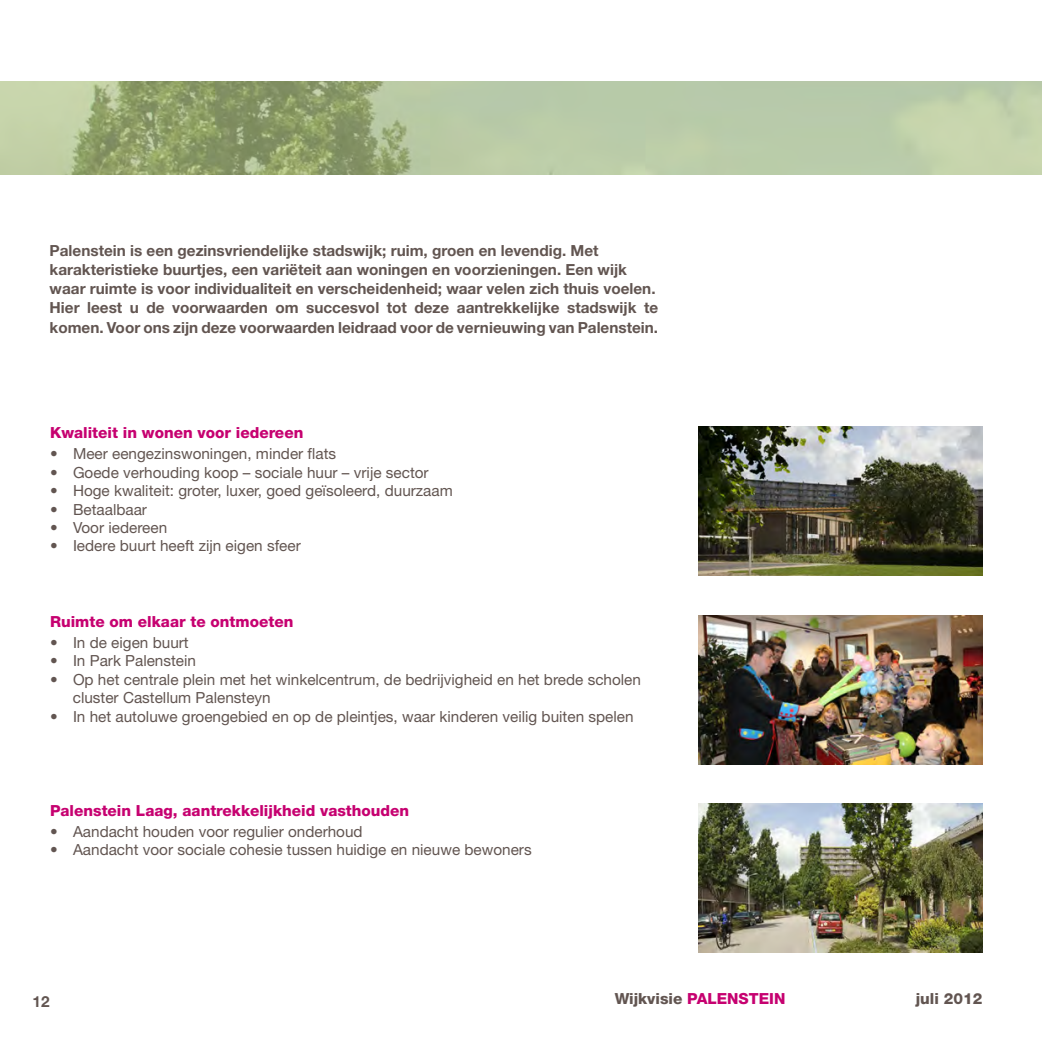
<style>
.page{position:relative;width:1042px;height:1042px;background:#fff}
.page>*{position:absolute;margin:0;border:0;box-sizing:border-box;transform-origin:0 0}
.t1{font:15.4px/18.4px "Helvetica Neue";color:#625551}
._0_Body_Vet{font:700 15.4px/19.2px "Helvetica Neue";color:#625551}
._1_Tussenkop_mag{font:800 15.4px "Helvetica Neue";color:#c60170}
.t2{font:800 15.4px "Helvetica Neue";color:#625551}
.s1{color:#625551}
</style>
<div class="page">
<img style="left:0;top:82px;width:1042px;height:93px">
<img style="left:698px;top:804px;width:284px;height:148px">
<img style="left:698px;top:427px;width:284px;height:148px">
<img style="left:698px;top:615px;width:284px;height:149px">
<p class="_0_Body_Vet" style="left:50px;top:240px;width:550px">Palenstein is een gezinsvriendelijke stadswijk; ruim, groen en levendig. Met</p>
<p class="_0_Body_Vet" style="left:50px;top:259px;width:579px">karakteristieke buurtjes, een variëteit aan woningen en voorzieningen. Een wijk</p>
<p class="_0_Body_Vet" style="left:50px;top:279px;width:607px">waar ruimte is voor individualiteit en verscheidenheid; waar velen zich thuis voelen.</p>
<p class="_0_Body_Vet" style="left:50px;top:298px;width:610px">Hier leest u de voorwaarden om succesvol tot deze aantrekkelijke stadswijk te komen. Voor ons zijn deze voorwaarden leidraad voor de vernieuwing van Palenstein.</p>
<p class="_1_Tussenkop_mag" style="left:50px;top:424px;width:255px">Kwaliteit in wonen voor iedereen</p>
<p class="t1" style="left:50px;top:444px;width:288px">• Meer eengezinswoningen, minder flats</p>
<p class="t1" style="left:50px;top:463px;width:380px">• Goede verhouding koop – sociale huur – vrije sector</p>
<p class="t1" style="left:50px;top:481px;width:404px">• Hoge kwaliteit: groter, luxer, goed geïsoleerd, duurzaam</p>
<p class="t1" style="left:50px;top:500px;width:98px">• Betaalbaar</p>
<p class="t1" style="left:50px;top:518px;width:119px">• Voor iedereen</p>
<p class="t1" style="left:50px;top:536px;width:252px">• Iedere buurt heeft zijn eigen sfeer</p>
<p class="_1_Tussenkop_mag" style="left:50px;top:612px;width:245px">Ruimte om elkaar te ontmoeten</p>
<p class="t1" style="left:50px;top:633px;width:140px">• In de eigen buurt</p>
<p class="t1" style="left:50px;top:651px;width:148px">• In Park Palenstein</p>
<p class="t1" style="left:73px;top:670px;width:570px;text-indent:-23px">• Op het centrale plein met het winkelcentrum, de bedrijvigheid en het brede scholen cluster Castellum Palensteyn</p>
<p class="t1" style="left:50px;top:706px;width:585px">• In het autoluwe groengebied en op de pleintjes, waar kinderen veilig buiten spelen</p>
<p class="_1_Tussenkop_mag" style="left:50px;top:801px;width:361px">Palenstein Laag, aantrekkelijkheid vasthouden</p>
<p class="t1" style="left:50px;top:821px;width:314px">• Aandacht houden voor regulier onderhoud</p>
<p class="t1" style="left:50px;top:840px;width:483px">• Aandacht voor sociale cohesie tussen huidige en nieuwe bewoners</p>
<p class="_0_Body_Vet" style="left:33px;top:991px;width:19px">12</p>
<p class="_1_Tussenkop_mag" style="left:615px;top:989px;width:172px"><span class="s1">Wijkvisie</span> PALENSTEIN</p>
<p class="t2" style="left:916px;top:989px;width:68px">juli 2012</p>
</div>
